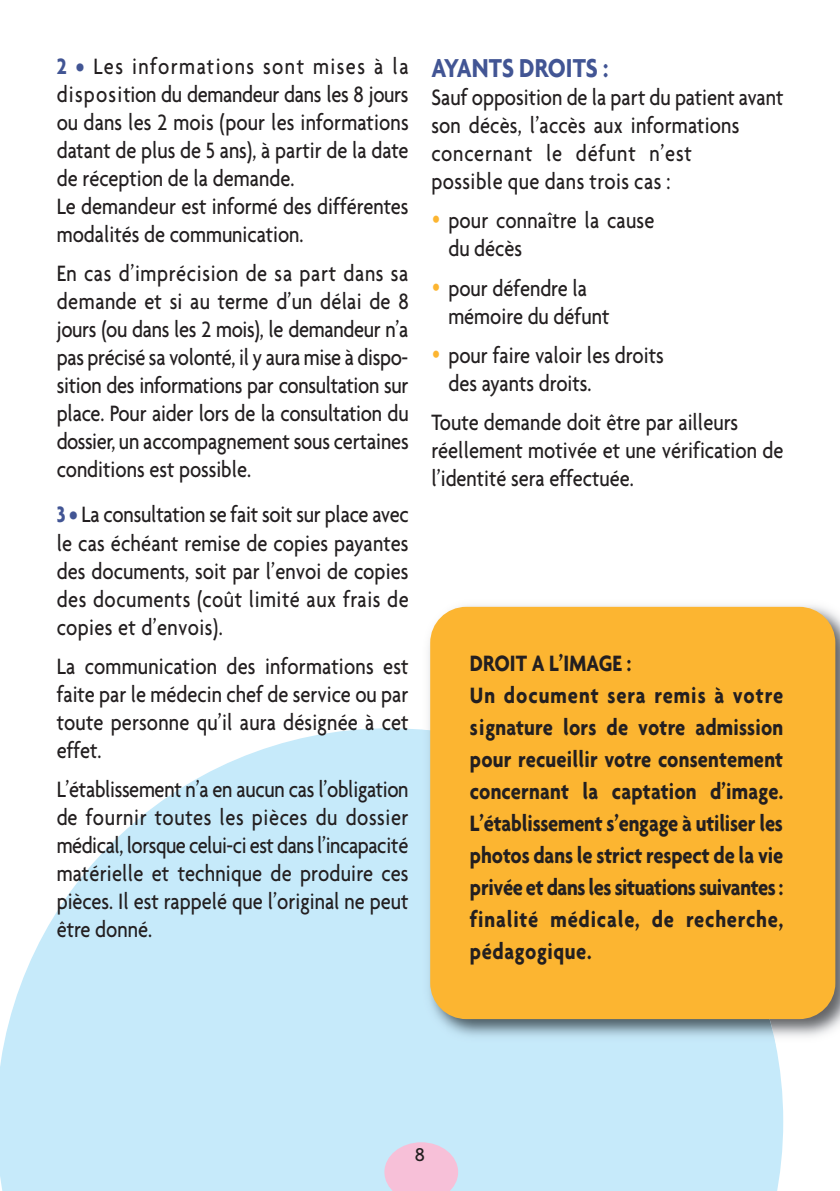
<style>
.page{position:relative;width:840px;height:1191px;background:#fff}
.page>*{position:absolute;margin:0;border:0;box-sizing:border-box;transform-origin:0 0}
.t1{font:700 28px "Agenda";letter-spacing:-.005em;color:#425594;scale:.85 1}
.t2{font:500 24px/28px "Agenda";color:#231f20;scale:.85 1}
.t3{font:700 24px/32px "Agenda";letter-spacing:.01em;color:#231f20;scale:.85 1}
.t4{font:500 20px "Agenda";color:#231f20}
.s1{font-weight:700;color:#425594}
.s2{color:#fcb531}
</style>
<div class="page">
<svg style="left:0;top:728px;width:782px;height:463px;background:#cdecfa"></svg>
<svg style="left:384px;top:1142px;width:74px;height:49px;background:#eec7dd"></svg>
<img style="left:421px;top:605px;width:418px;height:440px">
<img style="left:421px;top:729px;width:354px;height:316px">
<div style="left:430px;top:607px;width:404px;height:412px;background:#fcb531;border-radius:36px"></div>
<p class="t2" style="left:57px;top:52px;width:415px"><span class="s1">2 •</span> Les informations sont mises à la disposition du demandeur dans les 8 jours ou dans les 2 mois (pour les informations datant de plus de 5 ans), à partir de la date de réception de la demande.<br>Le demandeur est informé des différentes modalités de communication.</p>
<p class="t2" style="left:57px;top:259px;width:415px;text-align:justify">En cas d’imprécision de sa part dans sa demande et si au terme d’un délai de 8 jours (ou dans les 2 mois), le demandeur n’a pas précisé sa volonté, il y aura mise à dispo&shy;sition des informations par consultation sur place. Pour aider lors de la consultation du dossier, un accompagnement sous certaines conditions est possible.</p>
<p class="t2" style="left:57px;top:500px;width:415px;text-align:justify"><span class="s1">3 •</span> La consultation se fait soit sur place avec le cas échéant remise de copies payantes des documents, soit par l’envoi de copies des documents (coût limité aux frais de copies et d’envois).</p>
<p class="t2" style="left:57px;top:651px;width:415px;text-align:justify">La communication des informations est faite par le médecin chef de service ou par toute personne qu’il aura désignée à cet effet.</p>
<p class="t2" style="left:57px;top:775px;width:415px;text-align:justify">L’établissement n’a en aucun cas l’obligation de fournir toutes les pièces du dossier médical, lorsque celui-ci est dans l’incapacité matérielle et technique de produire ces pièces. Il est rappelé que l’original ne peut être donné.</p>
<p class="t1" style="left:431px;top:51px;width:210px">AYANTS DROITS :</p>
<p class="t2" style="left:431px;top:82px;width:415px">Sauf opposition de la part du patient avant son décès, l’accès aux informations concernant le défunt n’est<br>possible que dans trois cas :</p>
<p class="t2" style="left:448px;top:206px;width:244px;text-indent:-17px"><span class="s2">•</span> pour connaître la cause du décès</p>
<p class="t2" style="left:448px;top:273px;width:191px;text-indent:-17px"><span class="s2">•</span> pour défendre la mémoire du défunt</p>
<p class="t2" style="left:448px;top:340px;width:255px;text-indent:-17px"><span class="s2">•</span> pour faire valoir les droits des ayants droits.</p>
<p class="t2" style="left:431px;top:408px;width:415px">Toute demande doit être par ailleurs réellement motivée et une vérification de l’identité sera effectuée.</p>
<p class="t3" style="left:469px;top:647px;width:370px">DROIT A L’IMAGE :<br>Un document sera remis à votre signature lors de votre admission pour recueillir votre consentement concernant la captation d’image.<br>L’établissement s’engage à utiliser les photos dans le strict respect de la vie privée et dans les situations suivantes : finalité médicale, de recherche, pédagogique.</p>
<p class="t4" style="left:414px;top:1142px;width:12px">8</p>
</div>
